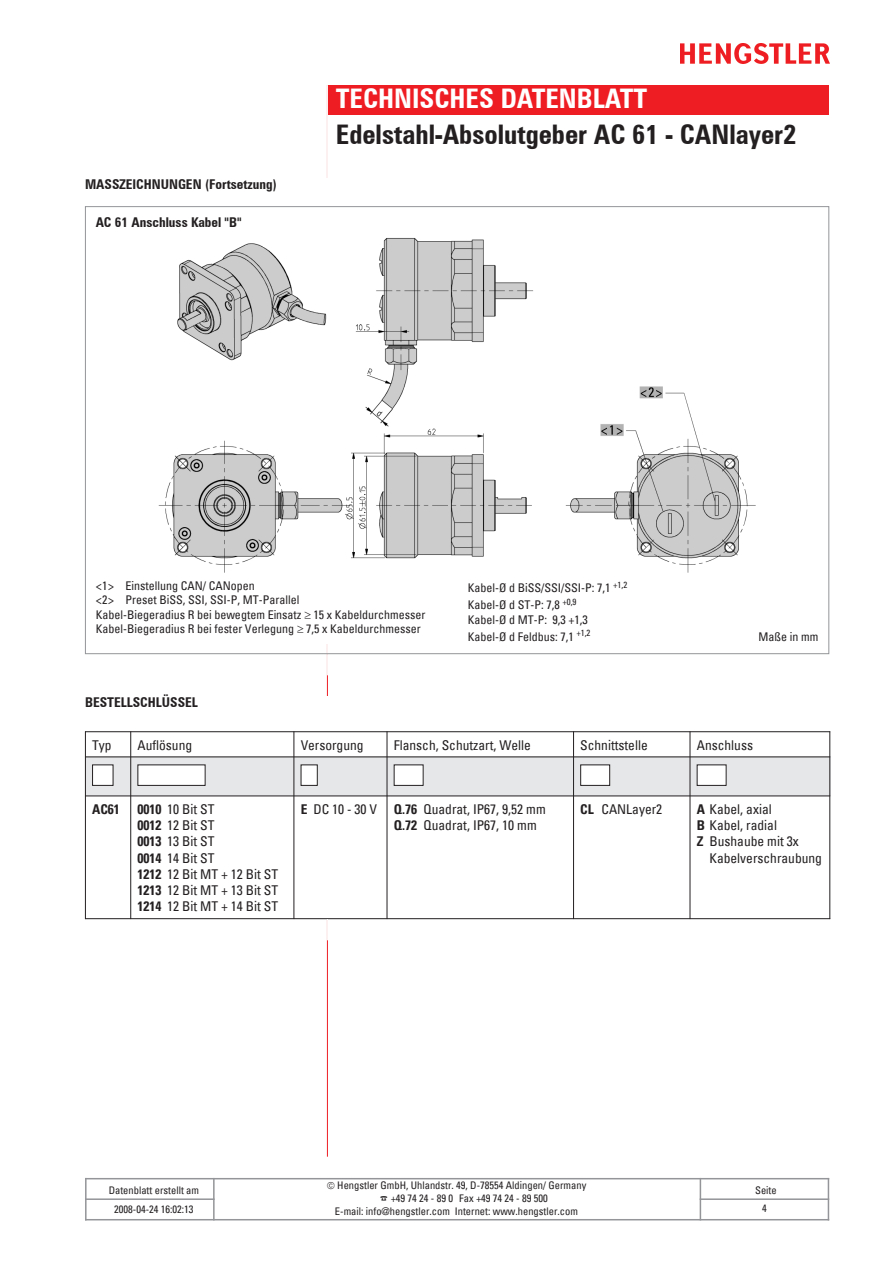
<style>
.page{position:relative;width:893px;height:1263px;background:#fff}
.page>*{position:absolute;margin:0;border:0;box-sizing:border-box;transform-origin:0 0}
.t1{font:700 condensed 27px "Zurich BT";color:#231f20}
.t2{font:700 condensed 27px "Zurich BT";color:#fff}
.t3{font:condensed 13.5px/16.2px "Univers";color:#231f20}
.t4{font:700 condensed 13.5px "Zurich BT";color:#231f20}
.t5{font:700 condensed 13.5px "Univers";color:#231f20}
.t6{font:condensed 12px/14.5px "Univers";color:#231f20}
.t7{font:condensed 10.5px/19px "Univers";color:#231f20;text-align:center}
.s1{font-weight:700}
</style>
<div class="page">
<svg style="left:680px;top:63px;width:149px;height:1px"></svg>
<img style="left:680px;top:43px;width:149px;height:20px">
<hr style="left:85px;top:1178px;width:2px;height:42px;background:#939598">
<hr style="left:213px;top:1178px;width:2px;height:42px;background:#939598">
<hr style="left:700px;top:1178px;width:1px;height:42px;background:#939598">
<hr style="left:828px;top:1178px;width:1px;height:42px;background:#939598">
<hr style="left:85px;top:1178px;width:744px;height:1px;background:#939598">
<hr style="left:85px;top:1198px;width:130px;height:2px;background:#939598">
<hr style="left:700px;top:1198px;width:129px;height:2px;background:#939598">
<hr style="left:85px;top:1219px;width:744px;height:1px;background:#939598">
<div style="left:327px;top:85px;width:502px;height:30px;background:#ee1d23"></div>
<hr style="left:327px;top:85px;width:1px;height:1072px;background:#ee1d23">
<hr style="left:327px;top:85px;width:1px;height:106px;background:#fff">
<hr style="left:327px;top:206px;width:1px;height:448px;background:#fff">
<svg style="left:327px;top:654px;width:1px;height:21px"></svg>
<div style="left:85px;top:179px;width:744px;height:38px;background:#fff"></div>
<img style="left:158px;top:238px;width:598px;height:335px">
<div style="left:85px;top:710px;width:744px;height:21px;background:#fff"></div>
<div style="left:294px;top:731px;width:93px;height:26px;background:#fff"></div>
<div style="left:85px;top:757px;width:46px;height:39px;background:#e6e7e9"></div>
<div style="left:93px;top:765px;width:20px;height:20px;background:#fff"></div>
<div style="left:92px;top:764px;width:21px;height:22px;border:1px solid #231f20"></div>
<div style="left:131px;top:757px;width:163px;height:39px;background:#e6e7e9"></div>
<div style="left:138px;top:765px;width:67px;height:20px;background:#fff"></div>
<div style="left:137px;top:764px;width:69px;height:22px;border:1px solid #231f20"></div>
<div style="left:294px;top:757px;width:93px;height:39px;background:#e6e7e9"></div>
<div style="left:301px;top:765px;width:16px;height:20px;background:#fff"></div>
<div style="left:301px;top:764px;width:17px;height:22px;border:1px solid #231f20"></div>
<div style="left:387px;top:757px;width:186px;height:39px;background:#e6e7e9"></div>
<div style="left:394px;top:765px;width:29px;height:20px;background:#fff"></div>
<div style="left:394px;top:764px;width:30px;height:22px;border:1px solid #231f20"></div>
<div style="left:573px;top:757px;width:117px;height:39px;background:#e6e7e9"></div>
<div style="left:581px;top:765px;width:29px;height:20px;background:#fff"></div>
<div style="left:580px;top:764px;width:30px;height:22px;border:1px solid #231f20"></div>
<div style="left:690px;top:757px;width:140px;height:39px;background:#e6e7e9"></div>
<div style="left:697px;top:765px;width:29px;height:20px;background:#fff"></div>
<div style="left:697px;top:764px;width:29px;height:22px;border:1px solid #231f20"></div>
<div style="left:294px;top:796px;width:93px;height:123px;background:#fff"></div>
<hr style="left:85px;top:731px;width:1px;height:188px;background:#231f20">
<hr style="left:130px;top:731px;width:1px;height:188px;background:#231f20">
<hr style="left:294px;top:731px;width:1px;height:188px;background:#231f20">
<hr style="left:387px;top:731px;width:1px;height:188px;background:#231f20">
<hr style="left:573px;top:731px;width:1px;height:188px;background:#231f20">
<hr style="left:690px;top:731px;width:1px;height:188px;background:#231f20">
<hr style="left:829px;top:731px;width:1px;height:188px;background:#231f20">
<hr style="left:85px;top:731px;width:745px;height:1px;background:#231f20">
<hr style="left:85px;top:756px;width:745px;height:1px;background:#231f20">
<hr style="left:85px;top:795px;width:745px;height:1px;background:#231f20">
<hr style="left:85px;top:918px;width:745px;height:1px;background:#231f20">
<svg style="left:327px;top:919px;width:1px;height:21px"></svg>
<p class="t4" style="left:85px;top:176px;width:193px">MASSZEICHNUNGEN (Fortsetzung)</p>
<p class="t4" style="left:96px;top:214px;width:147px">AC 61 Anschluss Kabel "B"</p>
<h1 class="t2" style="left:336px;top:82px;width:313px">TECHNISCHES DATENBLATT</h1>
<h1 class="t1" style="left:336px;top:118px;width:462px">Edelstahl-Absolutgeber AC 61 - CANlayer2</h1>
<p class="t6" style="left:96px;top:578px;width:331px">&lt;1&gt; Einstellung CAN/ CANopen<br>&lt;2&gt; Preset BiSS, SSI, SSI-P, MT-Parallel<br>Kabel-Biegeradius R bei bewegtem Einsatz 15 x Kabeldurchmesser Kabel-Biegeradius R bei fester Verlegung 7,5 x Kabeldurchmesser</p>
<p class="t6" style="left:468px;top:579px;width:161px;line-height:17.2px">Kabel-Ø d BiSS/SSI/SSI-P: 7,1 <sup>+1,2<br></sup>Kabel-Ø d ST-P: 7,8 <sup>+0,9</sup></p>
<p class="t6" style="left:468px;top:612px;width:124px;line-height:16.5px">Kabel-Ø d MT-P: 9,3 +1,3<br>Kabel-Ø d Feldbus: 7,1 <sup>+1,2</sup></p>
<p class="t6" style="left:759px;top:629px;width:61px">Maße in mm</p>
<p class="t4" style="left:85px;top:694px;width:114px">BESTELLSCHLÜSSEL</p>
<p class="t3" style="left:92px;top:737px;width:21px">Typ</p>
<p class="t3" style="left:137px;top:737px;width:56px">Auflösung</p>
<p class="t3" style="left:301px;top:737px;width:64px">Versorgung</p>
<p class="t3" style="left:394px;top:737px;width:139px">Flansch, Schutzart, Welle</p>
<p class="t3" style="left:580px;top:737px;width:69px">Schnittstelle</p>
<p class="t3" style="left:697px;top:737px;width:58px">Anschluss</p>
<p class="t5" style="left:92px;top:800px;width:29px">AC61</p>
<p class="t3" style="left:137px;top:801px;width:142px"><span class="s1">0010</span> 10 Bit ST<br><span class="s1">0012</span> 12 Bit ST<br><span class="s1">0013</span> 13 Bit ST<br><span class="s1">0014</span> 14 Bit ST<br><span class="s1">1212</span> 12 Bit MT + 12 Bit ST<br><span class="s1">1213</span> 12 Bit MT + 13 Bit ST<br><span class="s1">1214</span> 12 Bit MT + 14 Bit ST</p>
<p class="t3" style="left:394px;top:801px;width:153px;text-indent:-93px"><span class="s1">E</span> DC 10 - 30 V <span class="s1">Q.76</span> Quadrat, IP67, 9,52 mm<br><span class="s1">Q.72</span> Quadrat, IP67, 10 mm</p>
<p class="t3" style="left:580px;top:801px;width:83px"><span class="s1">CL</span> CANLayer2</p>
<p class="t3" style="left:697px;top:801px;width:76px"><span class="s1">A</span> Kabel, axial</p>
<p class="t3" style="left:697px;top:817px;width:82px"><span class="s1">B</span> Kabel, radial</p>
<p class="t3" style="left:697px;top:833px;width:103px"><span class="s1">Z</span> Bushaube mit 3x</p>
<p class="t3" style="left:709px;top:849px;width:114px">Kabelverschraubung</p>
<p class="t7" style="left:337px;top:1176px;width:250px">Hengstler GmbH, Uhlandstr. 49, D-78554 Aldingen/ Germany</p>
<p class="t7" style="left:380px;top:1188px;width:169px">☎ +49 74 24 - 89 0 Fax +49 74 24 - 89 500</p>
<p class="t7" style="left:335px;top:1201px;width:244px">E-mail: info@hengstler.com Internet: www.hengstler.com</p>
<p class="t7" style="left:762px;top:1199px;width:6px">4</p>
<p class="t7" style="left:109px;top:1180px;width:92px">Datenblatt erstellt am<br>2008-04-24 16:02:13</p>
<p class="t7" style="left:755px;top:1180px;width:23px">Seite</p>
</div>
